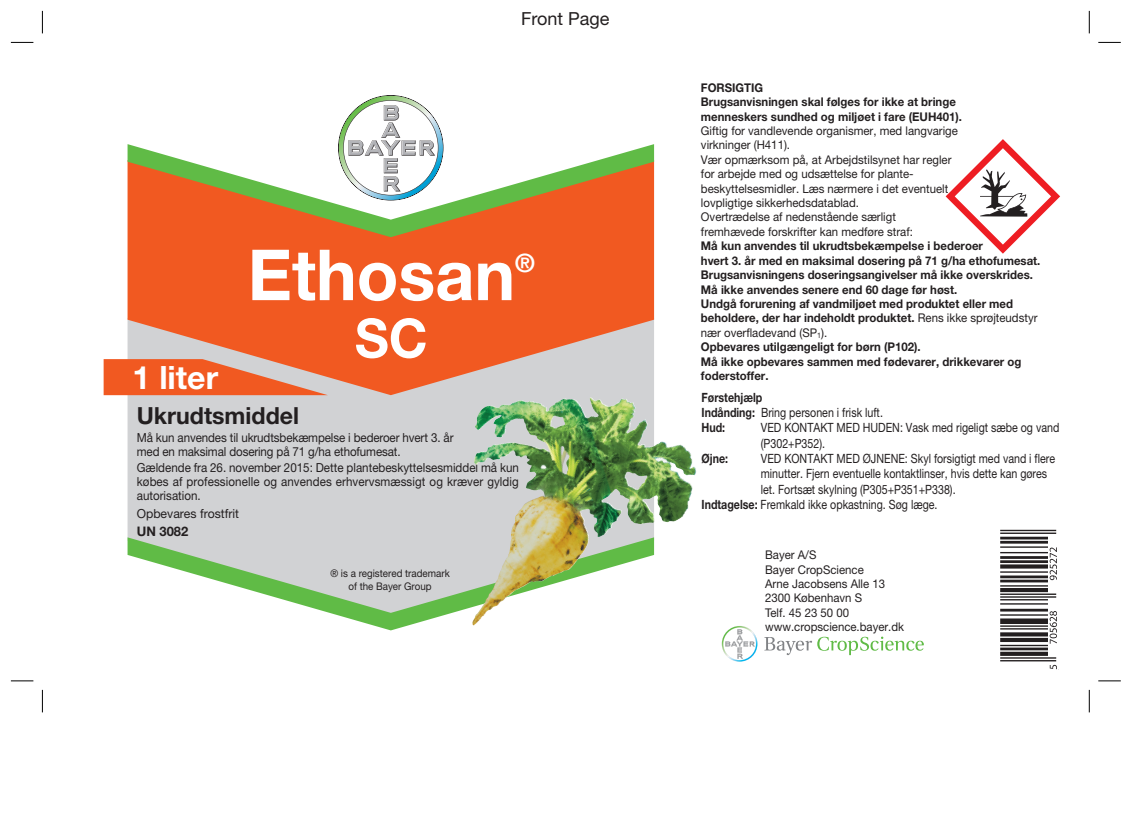
<style>
.page{position:relative;width:1132px;height:830px;background:#fff}
.page>*{position:absolute;margin:0;border:0;box-sizing:border-box;transform-origin:0 0}
.t1{font:700 70.5px "Helvetica Neue";color:#fff}
.t2{font:700 54px "Helvetica Neue";color:#fff}
.t3{font:700 32.1px "Helvetica Neue";color:#fff}
.t4{font:700 25.35px "Helvetica Neue";color:#fff}
.t5{font:700 23.55px "Helvetica Neue";color:#231f20}
.t6{font:18px "Helvetica Neue";color:#231f20}
.t7{font:700 13.2px "Helvetica Neue";color:#231f20}
.t8{font:12.75px/15.3px "Helvetica Neue";color:#231f20;scale:.84 1}
.t9{font:700 12.75px/15.3px "Helvetica Neue";color:#231f20;scale:.84 1}
.t10{font:12.45px/13.8px "Helvetica Neue";letter-spacing:-.01em;color:#231f20;scale:.93 1}
.t11{font:12.45px "Helvetica Neue";letter-spacing:-.01em;color:#231f20}
.t12{font:700 12px/14.4px "Helvetica Neue";color:#231f20;scale:.95 1}
.t13{font:12px/14.4px "Helvetica Neue";color:#231f20;scale:.95 1}
.t14{font:10.5px/12.6px "Helvetica Neue";color:#231f20;text-align:center;scale:.93 1}
.s1{font-weight:400}
.s2{font-weight:700}
</style>
<div class="page">
<svg style="left:1088px;top:690px;width:1px;height:22px"></svg>
<svg style="left:1088px;top:11px;width:1px;height:22px"></svg>
<svg style="left:42px;top:689px;width:1px;height:23px"></svg>
<svg style="left:42px;top:11px;width:1px;height:22px"></svg>
<svg style="left:1098px;top:680px;width:22px;height:1px"></svg>
<svg style="left:11px;top:680px;width:22px;height:1px"></svg>
<svg style="left:1098px;top:42px;width:22px;height:1px"></svg>
<svg style="left:11px;top:42px;width:22px;height:1px"></svg>
<svg style="left:127px;top:395px;width:527px;height:142px;fill:#d1d2d4"></svg>
<svg style="left:127px;top:237px;width:527px;height:158px;fill:#f15921"></svg>
<svg style="left:127px;top:537px;width:527px;height:93px"></svg>
<svg style="left:127px;top:144px;width:527px;height:93px"></svg>
<svg style="left:104px;top:359px;width:224px;height:36px"></svg>
<svg style="left:338px;top:95px;width:105px;height:105px"></svg>
<svg style="left:764px;top:637px;width:47px;height:17px"></svg>
<svg style="left:817px;top:636px;width:106px;height:18px"></svg>
<svg style="left:721px;top:626px;width:36px;height:35px"></svg>
<svg style="left:1000px;top:529px;width:57px;height:140px"></svg>
<img style="left:536px;top:396px;width:160px;height:126px">
<svg style="left:945px;top:139px;width:114px;height:114px"></svg>
<h3 class="t6" style="left:521px;top:12px;width:90px">Front Page</h3>
<h3 class="t3" style="left:132px;top:365px;width:87px">1 liter</h3>
<h1 class="t1" style="left:247px;top:250px;width:269px">Ethosan</h1>
<h3 class="t4" style="left:515px;top:254px;width:21px">®</h3>
<h2 class="t2" style="left:354px;top:319px;width:74px">SC</h2>
<h3 class="t5" style="left:137px;top:407px;width:164px">Ukrudtsmiddel</h3>
<p class="t10" style="left:137px;top:431px;width:342px">Må kun anvendes til ukrudtsbekæmpelse i bederoer hvert 3. år med en maksimal dosering på 71 g/ha ethofumesat.</p>
<p class="t10" style="left:137px;top:462px;width:412px;text-align:justify">Gældende fra 26. november 2015: Dette plantebeskyttelsesmiddel må kun købes af professionelle og anvendes erhvervsmæssigt og kræver gyldig autorisation.</p>
<p class="t11" style="left:137px;top:508px;width:104px">Opbevares frostfrit</p>
<p class="t7" style="left:137px;top:526px;width:53px">UN 3082</p>
<p class="t14" style="left:330px;top:567px;width:130px">® is a registered trademark of the Bayer Group</p>
<p class="t12" style="left:700px;top:81px;width:276px">FORSIGTIG<br>Brugsanvisningen skal følges for ikke at bringe menneskers sundhed og miljøet i fare (EUH401).</p>
<p class="t13" style="left:700px;top:125px;width:272px">Giftig for vandlevende organismer, med langvarige virkninger (H411).<br>Vær opmærksom på, at Arbejdstilsynet har regler for arbejde med og udsættelse for plante&shy;beskyttelsesmidler. Læs nærmere i det eventuelt lovpligtige sikkerhedsdatablad.<br>Overtrædelse af nedenstående særligt fremhævede forskrifter kan medføre straf:</p>
<p class="t12" style="left:700px;top:240px;width:359px">Må kun anvendes til ukrudtsbekæmpelse i bederoer<br>hvert 3. år med en maksimal dosering på 71 g/ha ethofumesat.<br>Brugsanvisningens doseringsangivelser må ikke overskrides.<br>Må ikke anvendes senere end 60 dage før høst.<br>Undgå forurening af vandmiljøet med produktet eller med beholdere, der har indeholdt produktet. <span class="s1">Rens ikke sprøjteudstyr nær overfladevand (SP</span><sub>1</sub><span class="s1">).<br></span>Opbevares utilgængeligt for børn (P102).<br>Må ikke opbevares sammen med fødevarer, drikkevarer og foderstoffer.</p>
<p class="t9" style="left:701px;top:390px;width:217px">Førstehjælp<br>Indånding: <span class="s1">Bring personen i frisk luft.<br></span>Hud:</p>
<p class="t8" style="left:760px;top:421px;width:357px">VED KONTAKT MED HUDEN: Vask med rigeligt sæbe og vand (P302+P352).</p>
<p class="t9" style="left:701px;top:452px;width:33px">Øjne:</p>
<p class="t8" style="left:760px;top:452px;width:352px">VED KONTAKT MED ØJNENE: Skyl forsigtigt med vand i flere</p>
<p class="t8" style="left:760px;top:467px;width:342px">minutter. Fjern eventuelle kontaktlinser, hvis dette kan gøres</p>
<p class="t8" style="left:760px;top:482px;width:233px">let. Fortsæt skylning (P305+P351+P338).</p>
<p class="t8" style="left:701px;top:498px;width:282px"><span class="s2">Indtagelse:</span> Fremkald ikke opkastning. Søg læge.</p>
<p class="t13" style="left:764px;top:548px;width:148px">Bayer A/S<br>Bayer CropScience<br>Arne Jacobsens Alle 13<br>2300 København S<br>Telf. 45 23 50 00 www.cropscience.bayer.dk</p>
</div>
